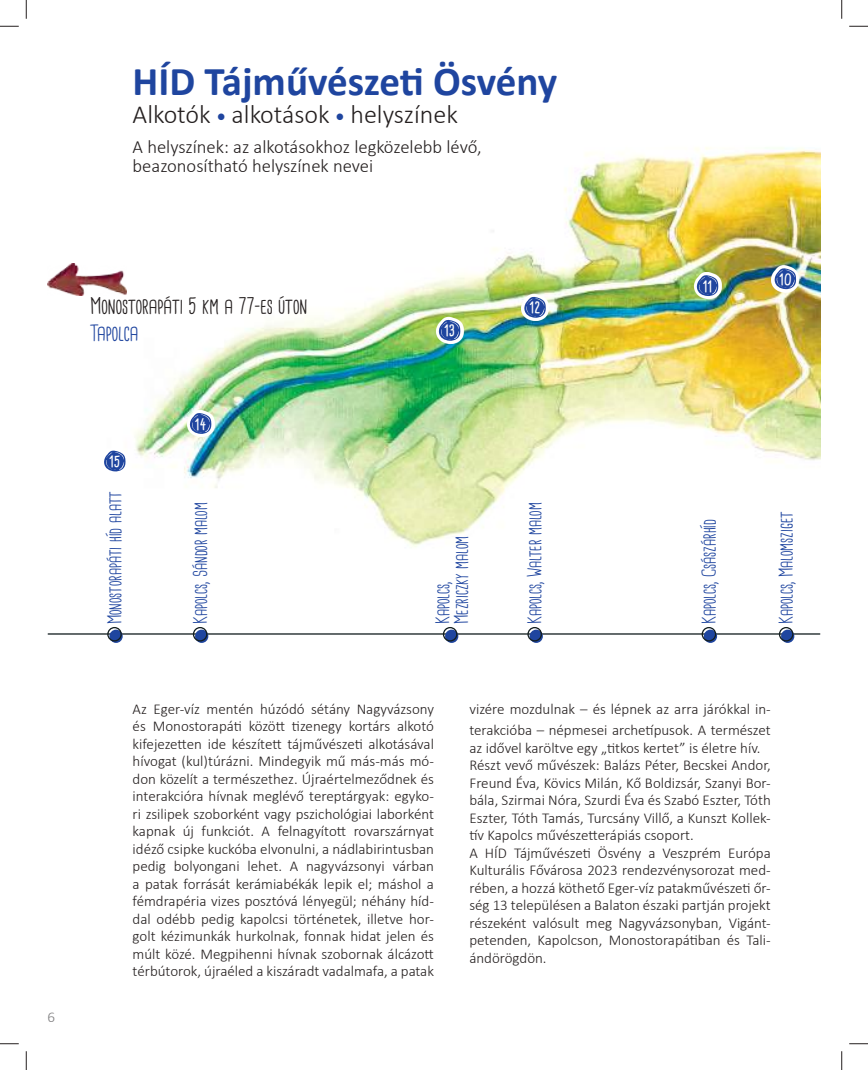
<style>
.page{position:relative;width:868px;height:1070px;background:#fff}
.page>*{position:absolute;margin:0;border:0;box-sizing:border-box;transform-origin:0 0}
.t1{font:700 41px "Calibri";color:#1f459f}
.t2{font:300 26.12px "Calibri";color:#241f1f}
.t3{font:22.38px "Cardenio Modern";color:#241f1f}
.t4{font:22.38px "Cardenio Modern";color:#1f459f}
.t5{font:18.62px/18.6px "Cardenio Modern";color:#1f459f}
.t6{font:300 18.62px/18.6px "Calibri";color:#241f1f}
.t7{font:300 15px/17.5px "Calibri";color:#241f1f}
.t8{font:300 15px "Calibri";color:#7d7c7e}
.t9{font:700 14.88px "Cardenio Modern";color:#fff}
.s1{font-weight:700;font-size:14.88px;color:#1f459f}
</style>
<div class="page">
<img style="left:104px;top:147px;width:716px;height:496px">
<svg style="left:771px;top:265px;width:28px;height:27px"></svg>
<svg style="left:774px;top:268px;width:22px;height:21px"></svg>
<svg style="left:693px;top:272px;width:28px;height:27px"></svg>
<svg style="left:696px;top:274px;width:22px;height:22px"></svg>
<svg style="left:521px;top:294px;width:28px;height:27px"></svg>
<svg style="left:524px;top:296px;width:22px;height:22px"></svg>
<div style="left:101px;top:447px;width:28px;height:27px;background:#fff"></div>
<svg style="left:104px;top:450px;width:22px;height:22px"></svg>
<svg style="left:436px;top:317px;width:27px;height:27px"></svg>
<svg style="left:438px;top:319px;width:22px;height:22px"></svg>
<svg style="left:187px;top:410px;width:27px;height:27px"></svg>
<svg style="left:190px;top:412px;width:21px;height:22px"></svg>
<img style="left:48px;top:264px;width:79px;height:32px">
<hr style="left:48px;top:633px;width:771px;height:1px;background:#131e20">
<svg style="left:195px;top:629px;width:13px;height:14px"></svg>
<div style="left:193px;top:627px;width:14px;height:14px;border:1px solid #131e20;border-radius:50%"></div>
<svg style="left:109px;top:629px;width:14px;height:14px"></svg>
<div style="left:107px;top:627px;width:15px;height:14px;border:1px solid #131e20;border-radius:50%"></div>
<svg style="left:445px;top:629px;width:13px;height:14px"></svg>
<div style="left:443px;top:627px;width:14px;height:14px;border:1px solid #131e20;border-radius:50%"></div>
<svg style="left:529px;top:629px;width:14px;height:14px"></svg>
<div style="left:527px;top:627px;width:15px;height:14px;border:1px solid #131e20;border-radius:50%"></div>
<svg style="left:703px;top:629px;width:14px;height:14px"></svg>
<div style="left:701px;top:627px;width:15px;height:14px;border:1px solid #131e20;border-radius:50%"></div>
<svg style="left:781px;top:629px;width:13px;height:14px"></svg>
<div style="left:778px;top:627px;width:15px;height:14px;border:1px solid #131e20;border-radius:50%"></div>
<svg style="left:0;top:25px;width:19px;height:2px"></svg>
<svg style="left:849px;top:25px;width:18px;height:2px"></svg>
<svg style="left:0;top:1043px;width:19px;height:1px"></svg>
<svg style="left:849px;top:1043px;width:18px;height:1px"></svg>
<svg style="left:25px;top:0;width:2px;height:19px"></svg>
<svg style="left:25px;top:1051px;width:2px;height:18px"></svg>
<svg style="left:841px;top:0;width:1px;height:19px"></svg>
<svg style="left:841px;top:1051px;width:1px;height:18px"></svg>
<h1 class="t1" style="left:133px;top:53px;width:426px">HÍD Tájművészeti Ösvény</h1>
<h2 class="t2" style="left:133px;top:98px;width:327px">Alkotók <span class="s1">●</span> alkotások <span class="s1">●</span> helyszínek</h2>
<p class="t6" style="left:133px;top:137px;width:350px">A helyszínek: az alkotásokhoz legközelebb lévő, beazonosítható helyszínek nevei</p>
<p class="t8" style="left:48px;top:1008px;width:9px">6</p>
<h3 class="t3" style="left:90px;top:292px;width:219px">Monostorapáti 5 km a 77-es úton</h3>
<h3 class="t4" style="left:90px;top:319px;width:50px">Tapolca</h3>
<p class="t9" style="left:109px;top:451px;width:13px">15</p>
<p class="t9" style="left:195px;top:414px;width:13px">14</p>
<p class="t5" style="left:106px;top:624px;width:135px;rotate:-90deg">Monostorapáti híd alatt</p>
<p class="t5" style="left:191px;top:624px;width:124px;rotate:-90deg">Kapolcs, Sándor malom</p>
<p class="t9" style="left:444px;top:321px;width:13px">13</p>
<p class="t9" style="left:529px;top:298px;width:12px">12</p>
<p class="t5" style="left:433px;top:624px;width:90px;rotate:-90deg">Kapolcs,<br>Mezriczky malom</p>
<p class="t5" style="left:525px;top:624px;width:124px;rotate:-90deg">Kapolcs, Walter malom</p>
<p class="t9" style="left:702px;top:276px;width:11px">11</p>
<p class="t9" style="left:779px;top:269px;width:14px">10</p>
<p class="t5" style="left:699px;top:624px;width:107px;rotate:-90deg">Kapolcs, Császárhíd</p>
<p class="t5" style="left:777px;top:624px;width:115px;rotate:-90deg">Kapolcs, Malomsziget</p>
<p class="t7" style="left:133px;top:700px;width:303px;text-align:justify">Az Eger-víz mentén húzódó sétány Nagyvázsony és Monostorapáti között tizenegy kortárs alkotó kifejezetten ide készített tájművészeti alkotásával hívogat (kul)túrázni. Mindegyik mű más-más mó&shy;don közelít a természethez. Újraértelmeződnek és interakcióra hívnak meglévő tereptárgyak: egyko&shy;ri zsilipek szoborként vagy pszichológiai laborként kapnak új funkciót. A felnagyított rovarszárnyat idéző csipke kuckóba elvonulni, a nádlabirintusban pedig bolyongani lehet. A nagyvázsonyi várban a patak forrását kerámiabékák lepik el; máshol a fémdrapéria vizes posztóvá lényegül; néhány híd&shy;dal odébb pedig kapolcsi történetek, illetve hor&shy;golt kézimunkák hurkolnak, fonnak hidat jelen és múlt közé. Megpihenni hívnak szobornak álcázott térbútorok, újraéled a kiszáradt vadalmafa, a patak</p>
<p class="t7" style="left:469px;top:698px;width:303px;line-height:21.2px">vizére mozdulnak – és lépnek az arra járókkal in&shy;terakcióba – népmesei archetípusok. A természet</p>
<p class="t7" style="left:469px;top:738px;width:303px">az idővel karöltve egy „titkos kertet” is életre hív.<br>Részt vevő művészek: Balázs Péter, Becskei Andor, Freund Éva, Kövics Milán, Kő Boldizsár, Szanyi Bor&shy;bála, Szirmai Nóra, Szurdi Éva és Szabó Eszter, Tóth Eszter, Tóth Tamás, Turcsány Villő, a Kunszt Kollek&shy;tív Kapolcs művészetterápiás csoport.<br>A HÍD Tájművészeti Ösvény a Veszprém Európa Kulturális Fővárosa 2023 rendezvénysorozat med&shy;rében, a hozzá köthető Eger-víz patakművészeti őr&shy;ség 13 településen a Balaton északi partján projekt részeként valósult meg Nagyvázsonyban, Vigánt&shy;petenden, Kapolcson, Monostorapátiban és Tali&shy;ándörögdön.</p>
</div>
